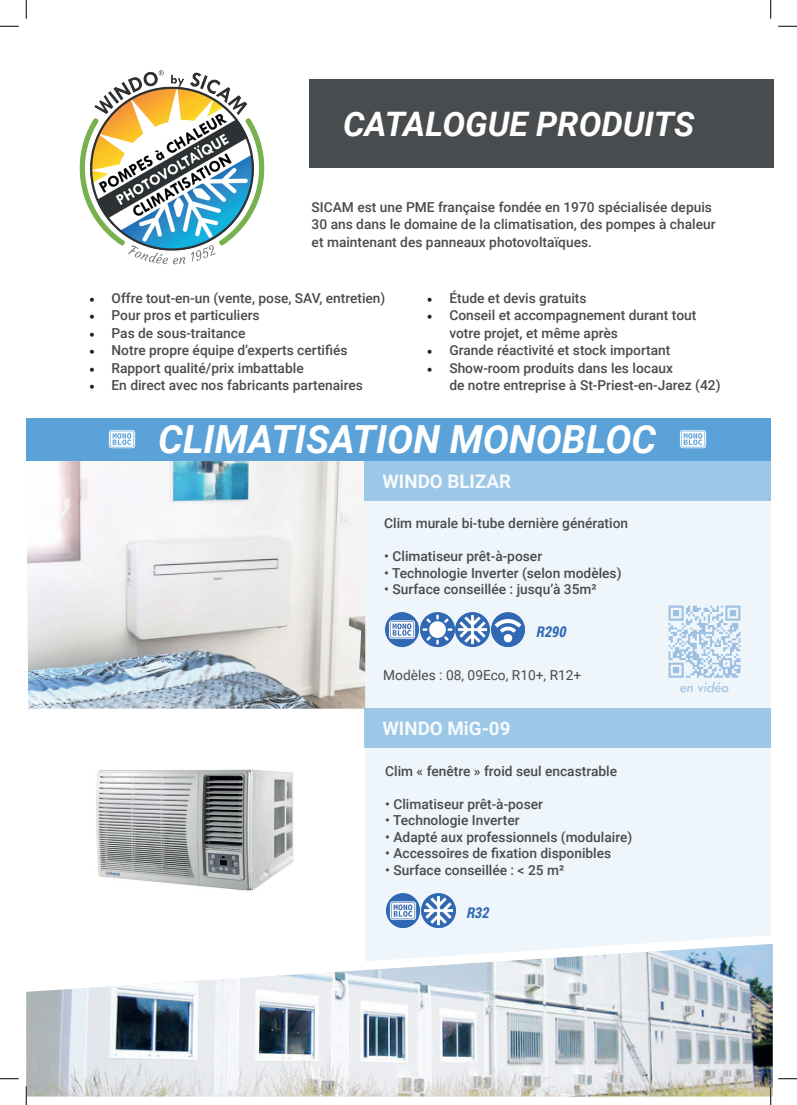
<style>
.page{position:relative;width:797px;height:1105px;background:#fff}
.page>*{position:absolute;margin:0;border:0;box-sizing:border-box;transform-origin:0 0}
.t1{font:italic 700 38.75px "Roboto";color:#fff}
.t2{font:italic 700 33.75px "Roboto";color:#fff}
.t3{font:700 18.75px "Roboto";color:#fff}
.t4{font:italic 700 15px "Roboto Condensed";color:#3068b3}
.t5{font:italic 15px "Tw Cen";color:#9dc0e0}
.t6{font:500 13.75px/17.5px "Roboto";color:#494c4e}
.t7{font:13.75px "Roboto";color:#494c4e}
.s1{font-family:"Minion Pro";font-weight:400;font-size:15px;color:#231f20}
</style>
<div class="page">
<div style="left:309px;top:79px;width:464px;height:89px;background:#494c4e"></div>
<img style="left:79px;top:70px;width:186px;height:195px">
<div style="left:365px;top:419px;width:405px;height:575px;background:#eef5fb"></div>
<div style="left:26px;top:419px;width:744px;height:42px;background:#5aa2d8"></div>
<img style="left:96px;top:769px;width:198px;height:122px">
<img style="left:679px;top:430px;width:28px;height:19px">
<img style="left:108px;top:430px;width:28px;height:19px">
<img style="left:386px;top:893px;width:70px;height:35px">
<div style="left:365px;top:709px;width:405px;height:39px;background:#9cc7e7"></div>
<img style="left:27px;top:461px;width:338px;height:248px">
<img style="left:385px;top:612px;width:140px;height:35px">
<div style="left:365px;top:461px;width:405px;height:39px;background:#9cc7e7"></div>
<img style="left:668px;top:605px;width:73px;height:73px">
<svg style="left:644px;top:935px;width:126px;height:9px"></svg>
<img style="left:26px;top:944px;width:746px;height:152px">
<svg style="left:0;top:25px;width:19px;height:2px"></svg>
<svg style="left:778px;top:25px;width:19px;height:2px"></svg>
<svg style="left:0;top:1078px;width:19px;height:1px"></svg>
<svg style="left:778px;top:1078px;width:19px;height:1px"></svg>
<svg style="left:25px;top:0;width:2px;height:19px"></svg>
<svg style="left:25px;top:1086px;width:2px;height:19px"></svg>
<svg style="left:770px;top:0;width:1px;height:19px"></svg>
<svg style="left:770px;top:1086px;width:1px;height:19px"></svg>
<h2 class="t2" style="left:343px;top:100px;width:353px">CATALOGUE PRODUITS</h2>
<p class="t6" style="left:311px;top:198px;width:405px">SICAM est une PME française fondée en 1970 spécialisée depuis<br>30 ans dans le domaine de la climatisation, des pompes à chaleur et maintenant des panneaux photovoltaïques.</p>
<p class="t6" style="left:89px;top:289px;width:298px"><span class="s1">•</span> Offre tout-en-un (vente, pose, SAV, entretien)</p>
<p class="t6" style="left:89px;top:306px;width:172px"><span class="s1">•</span> Pour pros et particuliers</p>
<p class="t6" style="left:89px;top:324px;width:158px"><span class="s1">•</span> Pas de sous-traitance</p>
<p class="t6" style="left:89px;top:341px;width:260px"><span class="s1">•</span> Notre propre équipe d’experts certifiés</p>
<p class="t6" style="left:89px;top:359px;width:216px"><span class="s1">•</span> Rapport qualité/prix imbattable</p>
<p class="t6" style="left:89px;top:376px;width:275px"><span class="s1">•</span> En direct avec nos fabricants partenaires</p>
<p class="t6" style="left:427px;top:289px;width:161px"><span class="s1">•</span> Étude et devis gratuits</p>
<p class="t6" style="left:449px;top:306px;width:248px;text-indent:-22px"><span class="s1">•</span> Conseil et accompagnement durant tout votre projet, et même après</p>
<p class="t6" style="left:427px;top:341px;width:245px"><span class="s1">•</span> Grande réactivité et stock important</p>
<p class="t6" style="left:449px;top:359px;width:273px;text-indent:-22px"><span class="s1">•</span> Show-room produits dans les locaux<br>de notre entreprise à St-Priest-en-Jarez (42)</p>
<h1 class="t1" style="left:158px;top:412px;width:499px">CLIMATISATION MONOBLOC</h1>
<h3 class="t3" style="left:382px;top:468px;width:130px">WINDO BLIZAR</h3>
<p class="t6" style="left:384px;top:514px;width:245px">Clim murale bi-tube dernière génération</p>
<p class="t6" style="left:384px;top:547px;width:159px">• Climatiseur prêt-à-poser</p>
<p class="t6" style="left:384px;top:563px;width:239px">• Technologie Inverter (selon modèles)</p>
<p class="t6" style="left:384px;top:580px;width:214px">• Surface conseillée : jusqu’à 35m²</p>
<p class="t4" style="left:536px;top:622px;width:31px">R290</p>
<p class="t7" style="left:383px;top:666px;width:200px">Modèles : 08, 09Eco, R10+, R12+</p>
<h3 class="t3" style="left:382px;top:715px;width:129px">WINDO MiG-09</h3>
<p class="t6" style="left:385px;top:762px;width:233px">Clim « fenêtre » froid seul encastrable</p>
<p class="t6" style="left:385px;top:795px;width:159px">• Climatiseur prêt-à-poser</p>
<p class="t6" style="left:385px;top:811px;width:136px">• Technologie Inverter</p>
<p class="t6" style="left:385px;top:828px;width:248px">• Adapté aux professionnels (modulaire)</p>
<p class="t6" style="left:385px;top:844px;width:227px">• Accessoires de fixation disponibles</p>
<p class="t6" style="left:385px;top:861px;width:180px">• Surface conseillée : &lt; 25 m²</p>
<p class="t4" style="left:467px;top:902px;width:24px">R32</p>
<p class="t5" style="left:680px;top:678px;width:50px">en vidéo</p>
</div>
